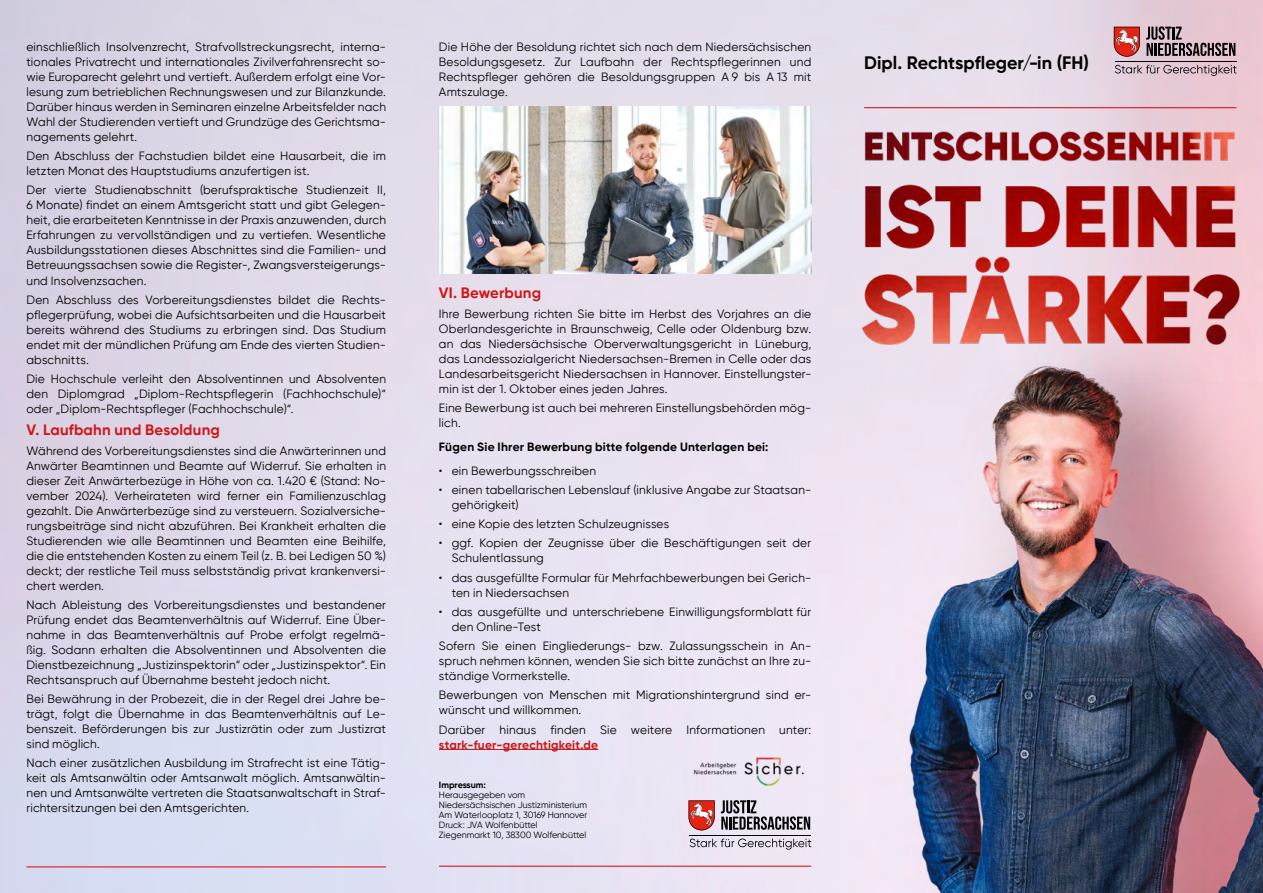
<style>
.page{position:relative;width:1263px;height:893px;background:#fff}
.page>*{position:absolute;margin:0;border:0;box-sizing:border-box;transform-origin:0 0}
.Titel{font:700 18px "Gilroy";letter-spacing:.005em;color:#000}
.Kapitel_Head{font:700 15px "Gilroy";letter-spacing:.01em;color:#cd1719}
.Copy{font:12px/15px "Gilroy";letter-spacing:.015em;color:#000;text-align:justify}
.Copy_Bold{font:700 12px "Gilroy";letter-spacing:.02em;color:#000}
.Impressum{font:9px/9.9px "Gilroy";color:#000}
.Impressumfett{font:700 9px "Gilroy";color:#000}
.s1{font-weight:700;color:#cd1719}
</style>
<div class="page">
<img style="left:0;top:0;width:1263px;height:893px">
<hr style="left:439px;top:749px;width:159px;height:1px;background:#cd1719">
<svg style="left:1114px;top:27px;width:26px;height:30px"></svg>
<svg style="left:1146px;top:26px;width:89px;height:30px;background:#98838b"></svg>
<hr style="left:1115px;top:62px;width:121px;height:1px;background:#000">
<svg style="left:1115px;top:65px;width:121px;height:11px"></svg>
<svg style="left:688px;top:800px;width:27px;height:30px"></svg>
<svg style="left:721px;top:800px;width:89px;height:30px;background:#9e98a1"></svg>
<hr style="left:690px;top:835px;width:121px;height:1px;background:#000">
<svg style="left:690px;top:838px;width:121px;height:12px"></svg>
<hr style="left:864px;top:107px;width:372px;height:1px;background:#d00">
<hr style="left:439px;top:866px;width:372px;height:1px;background:#d00">
<img style="left:857px;top:127px;width:385px;height:222px">
<hr style="left:27px;top:866px;width:359px;height:1px;background:#d00">
<img style="left:439px;top:106px;width:372px;height:167px">
<img style="left:688px;top:750px;width:123px;height:42px">
<p class="Copy" style="left:26px;top:39px;width:361px">einschließlich Insolvenzrecht, Strafvollstreckungsrecht, interna&shy;tionales Privatrecht und internationales Zivilverfahrensrecht so&shy;wie Europarecht gelehrt und vertieft. Außerdem erfolgt eine Vor&shy;lesung zum betrieblichen Rechnungswesen und zur Bilanzkunde.<br>Darüber hinaus werden in Seminaren einzelne Arbeitsfelder nach Wahl der Studierenden vertieft und Grundzüge des Gerichtsma&shy;nagements gelehrt.</p>
<p class="Copy" style="left:26px;top:148px;width:361px">Den Abschluss der Fachstudien bildet eine Hausarbeit, die im letzten Monat des Hauptstudiums anzufertigen ist.</p>
<p class="Copy" style="left:26px;top:183px;width:361px">Der vierte Studienabschnitt (berufspraktische Studienzeit II, 6 Monate) findet an einem Amtsgericht statt und gibt Gelegen&shy;heit, die erarbeiteten Kenntnisse in der Praxis anzuwenden, durch Erfahrungen zu vervollständigen und zu vertiefen. Wesentliche Ausbildungsstationen dieses Abschnittes sind die Familien- und Betreuungssachsen sowie die Register-, Zwangsversteigerungs&shy;und Insolvenzsachen.</p>
<p class="Copy" style="left:26px;top:292px;width:361px;text-align:left">Den Abschluss des Vorbereitungsdienstes bildet die Rechts-- pflegerprüfung, wobei die Aufsichtsarbeiten und die Hausarbeit bereits während des Studiums zu erbringen sind. Das Studium endet mit der mündlichen Prüfung am Ende des vierten Studien&shy;abschnitts.</p>
<p class="Copy" style="left:26px;top:371px;width:361px">Die Hochschule verleiht den Absolventinnen und Absolventen den Diplomgrad „Diplom-Rechtspflegerin (Fachhochschule)“ oder „Diplom-Rechtspfleger (Fachhochschule)“.</p>
<h2 class="Kapitel_Head" style="left:26px;top:421px;width:195px">V. Laufbahn und Besoldung</h2>
<p class="Copy" style="left:26px;top:443px;width:361px">Während des Vorbereitungsdienstes sind die Anwärterinnen und Anwärter Beamtinnen und Beamte auf Widerruf. Sie erhalten in dieser Zeit Anwärterbezüge in Höhe von ca. 1.420 € (Stand: No&shy;vember 2024). Verheirateten wird ferner ein Familienzuschlag gezahlt. Die Anwärterbezüge sind zu versteuern. Sozialversiche&shy;rungsbeiträge sind nicht abzuführen. Bei Krankheit erhalten die Studierenden wie alle Beamtinnen und Beamten eine Beihilfe, die die entstehenden Kosten zu einem Teil (z. B. bei Ledigen 50 %) deckt; der restliche Teil muss selbstständig privat krankenversi&shy;chert werden.</p>
<p class="Copy" style="left:26px;top:597px;width:361px">Nach Ableistung des Vorbereitungsdienstes und bestandener Prüfung endet das Beamtenverhältnis auf Widerruf. Eine Über&shy;nahme in das Beamtenverhältnis auf Probe erfolgt regelmä&shy;ßig. Sodann erhalten die Absolventinnen und Absolventen die Dienstbezeichnung „Justizinspektorin“ oder „Justizinspektor“. Ein Rechtsanspruch auf Übernahme besteht jedoch nicht.</p>
<p class="Copy" style="left:26px;top:691px;width:361px">Bei Bewährung in der Probezeit, die in der Regel drei Jahre be&shy;trägt, folgt die Übernahme in das Beamtenverhältnis auf Le&shy;benszeit. Beförderungen bis zur Justizrätin oder zum Justizrat sind möglich.</p>
<p class="Copy" style="left:26px;top:755px;width:361px">Nach einer zusätzlichen Ausbildung im Strafrecht ist eine Tätig&shy;keit als Amtsanwältin oder Amtsanwalt möglich. Amtsanwältin&shy;nen und Amtsanwälte vertreten die Staatsanwaltschaft in Straf&shy;richtersitzungen bei den Amtsgerichten.</p>
<p class="Copy" style="left:439px;top:39px;width:374px">Die Höhe der Besoldung richtet sich nach dem Niedersächsischen Besoldungsgesetz. Zur Laufbahn der Rechtspflegerinnen und Rechtspfleger gehören die Besoldungsgruppen A 9 bis A 13 mit Amtszulage.</p>
<h2 class="Kapitel_Head" style="left:439px;top:284px;width:104px">VI. Bewerbung</h2>
<p class="Copy" style="left:439px;top:306px;width:374px">Ihre Bewerbung richten Sie bitte im Herbst des Vorjahres an die Oberlandesgerichte in Braunschweig, Celle oder Oldenburg bzw. an das Niedersächsische Oberverwaltungsgericht in Lüneburg, das Landessozialgericht Niedersachsen-Bremen in Celle oder das Landesarbeitsgericht Niedersachsen in Hannover. Einstellungster&shy;min ist der 1. Oktober eines jeden Jahres.</p>
<p class="Copy" style="left:439px;top:400px;width:374px">Eine Bewerbung ist auch bei mehreren Einstellungsbehörden mög&shy;lich.</p>
<p class="Copy_Bold" style="left:439px;top:439px;width:331px">Fügen Sie Ihrer Bewerbung bitte folgende Unterlagen bei:</p>
<p class="Copy" style="left:439px;top:463px;width:159px">• ein Bewerbungsschreiben</p>
<p class="Copy" style="left:452px;top:482px;width:361px;text-indent:-13px">• einen tabellarischen Lebenslauf (inklusive Angabe zur Staatsan&shy;gehörigkeit)</p>
<p class="Copy" style="left:439px;top:516px;width:232px">• eine Kopie des letzten Schulzeugnisses</p>
<p class="Copy" style="left:452px;top:535px;width:361px;text-indent:-13px">• ggf. Kopien der Zeugnisse über die Beschäftigungen seit der<br>Schulentlassung</p>
<p class="Copy" style="left:452px;top:570px;width:361px;text-indent:-13px">• das ausgefüllte Formular für Mehrfachbewerbungen bei Gerich&shy;ten in Niedersachsen</p>
<p class="Copy" style="left:452px;top:604px;width:361px;text-indent:-13px">• das ausgefüllte und unterschriebene Einwilligungsformblatt für den Online-Test</p>
<p class="Copy" style="left:439px;top:638px;width:374px">Sofern Sie einen Eingliederungs- bzw. Zulassungsschein in An&shy;spruch nehmen können, wenden Sie sich bitte zunächst an Ihre zu&shy;ständige Vormerkstelle.</p>
<p class="Copy" style="left:439px;top:687px;width:374px">Bewerbungen von Menschen mit Migrationshintergrund sind er&shy;wünscht und willkommen.</p>
<p class="Copy" style="left:439px;top:722px;width:374px">Darüber hinaus finden Sie weitere Informationen unter: <span class="s1">stark-fuer-gerechtigkeit.de</span></p>
<h2 class="Impressumfett" style="left:439px;top:779px;width:49px">Impressum:</h2>
<p class="Impressum" style="left:439px;top:790px;width:150px">Herausgegeben vom<br>Niedersächsischen Justizministerium<br>Am Waterlooplatz 1, 30169 Hannover<br>Druck: JVA Wolfenbüttel<br>Ziegenmarkt 10, 38300 Wolfenbüttel</p>
<h1 class="Titel" style="left:864px;top:52px;width:226px">Dipl. Rechtspfleger/-in (FH)</h1>
</div>
